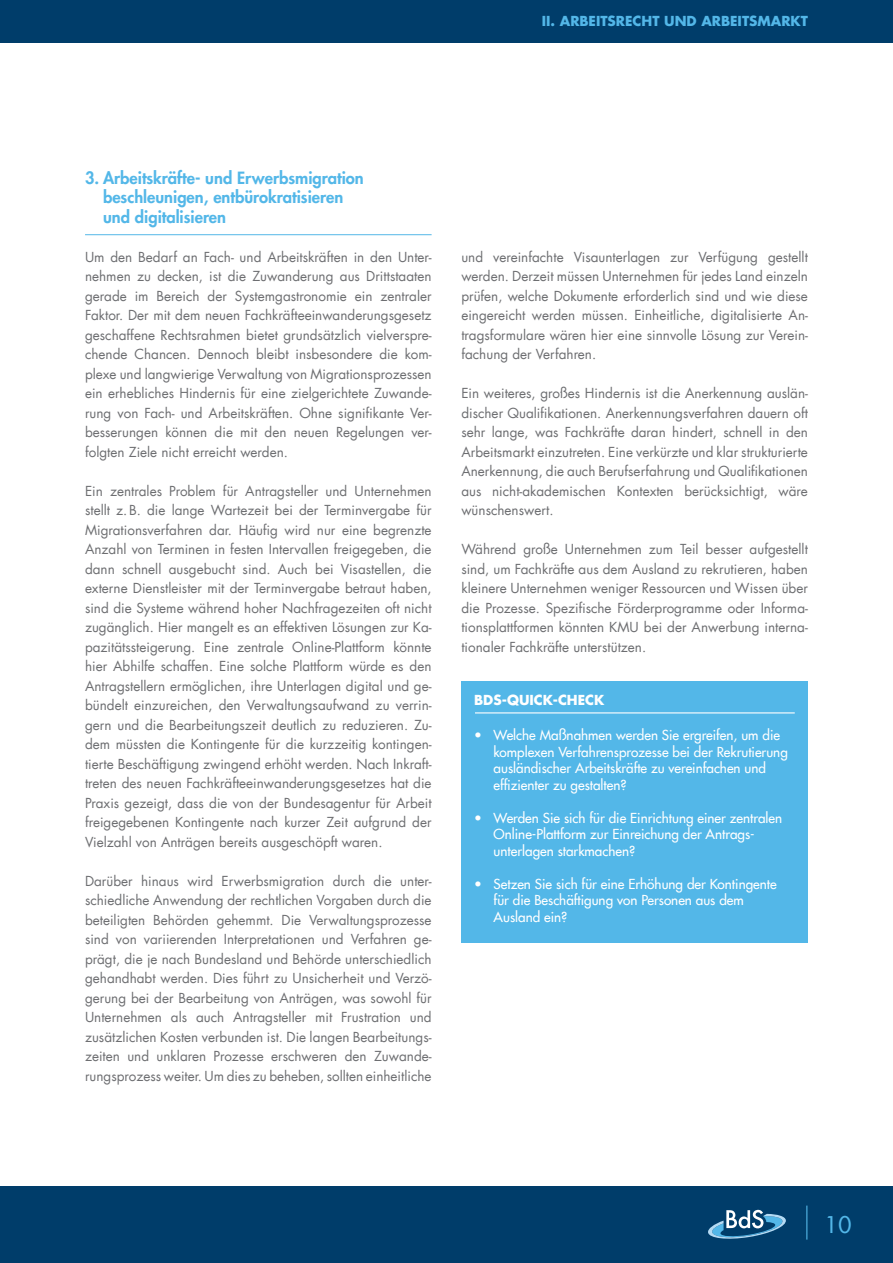
<style>
.page{position:relative;width:893px;height:1263px;background:#fff}
.page>*{position:absolute;margin:0;border:0;box-sizing:border-box;transform-origin:0 0}
.t1{font:500 22.5px "Futura Com";color:#53b7e8}
.t2{font:800 16.5px/19.5px "Futura Com";color:#53b7e8}
.t3{font:13.5px/19.5px "Futura Com";color:#6d6e71;text-align:justify}
.t4{font:500 13.5px/16.5px "Futura Com";color:#fff}
.t5{font:700 13.5px "Futura Com";color:#53b7e8}
.t6{font:700 13.5px "Futura Com";color:#fff}
</style>
<div class="page">
<div style="left:0;top:1186px;width:893px;height:77px;background:#003d6a"></div>
<div style="left:0;top:0;width:893px;height:43px;background:#003d6a"></div>
<svg style="left:708px;top:1210px;width:78px;height:29px"></svg>
<hr style="left:806px;top:1205px;width:1px;height:34px;background:#53b7e8">
<hr style="left:85px;top:234px;width:347px;height:1px;background:#53b7e8">
<div style="left:461px;top:714px;width:347px;height:228px;background:#53b7e8"></div>
<div style="left:461px;top:681px;width:347px;height:34px;background:#53b7e8"></div>
<hr style="left:475px;top:712px;width:320px;height:1px;background:#fff">
<p class="t5" style="left:542px;top:11px;width:268px">II. ARBEITSRECHT UND ARBEITSMARKT</p>
<p class="t2" style="left:103px;top:167px;width:262px;text-indent:-18px">3. Arbeitskräfte- und Erwerbsmigration beschleunigen, entbürokratisieren und digitalisieren</p>
<p class="t3" style="left:85px;top:247px;width:348px">Um den Bedarf an Fach- und Arbeitskräften in den Unter&shy;nehmen zu decken, ist die Zuwanderung aus Drittstaaten gerade im Bereich der Systemgastronomie ein zentraler Faktor. Der mit dem neuen Fachkräfteeinwanderungsgesetz geschaffene Rechtsrahmen bietet grundsätzlich vielverspre&shy;chende Chancen. Dennoch bleibt insbesondere die kom&shy;plexe und langwierige Verwaltung von Migrationsprozessen ein erhebliches Hindernis für eine zielgerichtete Zuwande&shy;rung von Fach- und Arbeitskräften. Ohne signifikante Ver&shy;besserungen können die mit den neuen Regelungen ver&shy;folgten Ziele nicht erreicht werden.</p>
<p class="t3" style="left:85px;top:481px;width:348px">Ein zentrales Problem für Antragsteller und Unternehmen stellt z.B. die lange Wartezeit bei der Terminvergabe für Migrationsverfahren dar. Häufig wird nur eine begrenzte Anzahl von Terminen in festen Intervallen freigegeben, die dann schnell ausgebucht sind. Auch bei Visastellen, die externe Dienstleister mit der Terminvergabe betraut haben, sind die Systeme während hoher Nachfragezeiten oft nicht zugänglich. Hier mangelt es an effektiven Lösungen zur Ka&shy;pazitätssteigerung. Eine zentrale Online-Plattform könnte hier Abhilfe schaffen. Eine solche Plattform würde es den Antragstellern ermöglichen, ihre Unterlagen digital und ge&shy;bündelt einzureichen, den Verwaltungsaufwand zu verrin&shy;gern und die Bearbeitungszeit deutlich zu reduzieren. Zu&shy;dem müssten die Kontingente für die kurzzeitig kontingen&shy;tierte Beschäftigung zwingend erhöht werden. Nach Inkraft&shy;treten des neuen Fachkräfteeinwanderungsgesetzes hat die Praxis gezeigt, dass die von der Bundesagentur für Arbeit freigegebenen Kontingente nach kurzer Zeit aufgrund der Vielzahl von Anträgen bereits ausgeschöpft waren.</p>
<p class="t3" style="left:85px;top:871px;width:348px">Darüber hinaus wird Erwerbsmigration durch die unter&shy;schiedliche Anwendung der rechtlichen Vorgaben durch die beteiligten Behörden gehemmt. Die Verwaltungsprozesse sind von variierenden Interpretationen und Verfahren ge&shy;prägt, die je nach Bundesland und Behörde unterschiedlich gehandhabt werden. Dies führt zu Unsicherheit und Verzö&shy;gerung bei der Bearbeitung von Anträgen, was sowohl für Unternehmen als auch Antragsteller mit Frustration und zusätzlichen Kosten verbunden ist. Die langen Bearbeitungs&shy;zeiten und unklaren Prozesse erschweren den Zuwande&shy;rungsprozess weiter. Um dies zu beheben, sollten einheitliche</p>
<p class="t3" style="left:461px;top:247px;width:348px">und vereinfachte Visaunterlagen zur Verfügung gestellt werden. Derzeit müssen Unternehmen für jedes Land einzeln prüfen, welche Dokumente erforderlich sind und wie diese eingereicht werden müssen. Einheitliche, digitalisierte An&shy;tragsformulare wären hier eine sinnvolle Lösung zur Verein&shy;fachung der Verfahren.</p>
<p class="t3" style="left:461px;top:383px;width:348px">Ein weiteres, großes Hindernis ist die Anerkennung auslän&shy;discher Qualifikationen. Anerkennungsverfahren dauern oft sehr lange, was Fachkräfte daran hindert, schnell in den Arbeitsmarkt einzutreten. Eine verkürzte und klar strukturierte Anerkennung, die auch Berufserfahrung und Qualifikationen aus nicht-akademischen Kontexten berücksichtigt, wäre wünschenswert.</p>
<p class="t3" style="left:461px;top:539px;width:348px">Während große Unternehmen zum Teil besser aufgestellt sind, um Fachkräfte aus dem Ausland zu rekrutieren, haben kleinere Unternehmen weniger Ressourcen und Wissen über die Prozesse. Spezifische Förderprogramme oder Informa&shy;tionsplattformen könnten KMU bei der Anwerbung interna&shy;tionaler Fachkräfte unterstützen.</p>
<p class="t6" style="left:474px;top:689px;width:132px">BDS-QUICK-CHECK</p>
<p class="t4" style="left:494px;top:726px;width:296px;text-indent:-19px">• Welche Maßnahmen werden Sie ergreifen, um die komplexen Verfahrensprozesse bei der Rekrutierung ausländischer Arbeitskräfte zu vereinfachen und effizienter zu gestalten?</p>
<p class="t4" style="left:494px;top:809px;width:290px;text-indent:-19px">• Werden Sie sich für die Einrichtung einer zentralen<br>Online-Plattform zur Einreichung der Antrags&shy;unterlagen starkmachen?</p>
<p class="t4" style="left:494px;top:875px;width:285px;text-indent:-19px">• Setzen Sie sich für eine Erhöhung der Kontingente für die Beschäftigung von Personen aus dem<br>Ausland ein?</p>
<h1 class="t1" style="left:825px;top:1207px;width:28px">10</h1>
</div>
